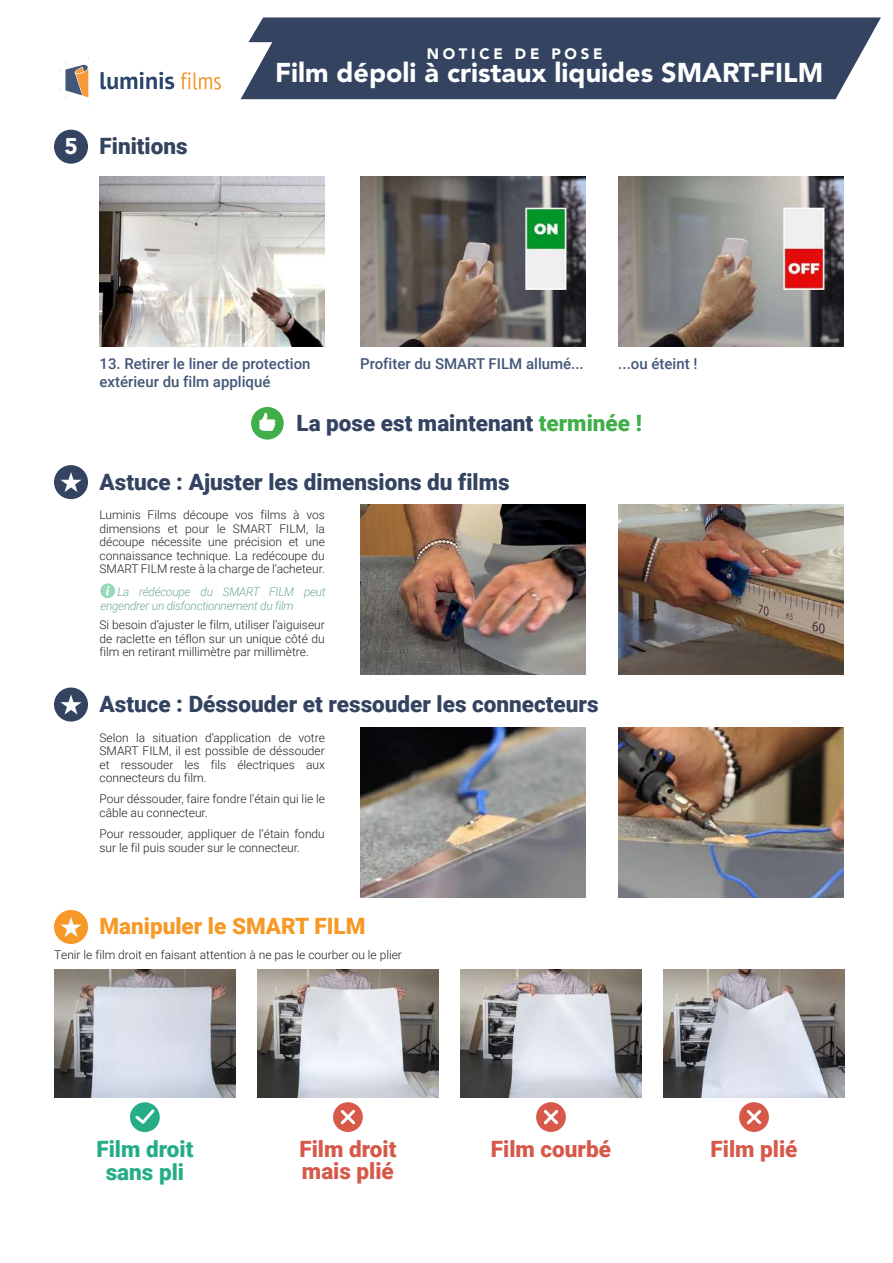
<style>
.page{position:relative;width:893px;height:1263px;background:#fff}
.page>*{position:absolute;margin:0;border:0;box-sizing:border-box;transform-origin:0 0}
.t1{font:900 27px "Avenir LT Std";color:#fff}
.t2{font:900 22.5px "Roboto";color:#334360}
.t3{font:900 22.5px/22.5px "Roboto";color:#d6594a}
.t4{font:900 22.5px "Roboto";color:#f79927}
.t5{font:900 22.5px/22.5px "Roboto";color:#26ad87;text-align:center}
.t6{font:500 15px/18px "Roboto";color:#435779}
.t7{font:900 15px "Avenir LT Std";letter-spacing:.25em;color:#fff}
.t8{font:300 12px/13.5px "Roboto";color:#231f20;text-align:justify}
.t9{font:italic 300 12px/13.5px "Roboto";letter-spacing:-.02em;color:#71aa94}
.s1{font-family:"Avenir LT Std";color:#fff}
.s2{color:#40ae49}
</style>
<div class="page">
<div style="left:248px;top:17px;width:633px;height:82px;background:#334360"></div>
<svg style="left:59px;top:42px;width:213px;height:63px"></svg>
<div style="left:54px;top:130px;width:34px;height:34px;background:#334360;border-radius:50%"></div>
<img style="left:100px;top:176px;width:225px;height:170px">
<img style="left:360px;top:176px;width:225px;height:170px">
<img style="left:618px;top:176px;width:226px;height:170px">
<div style="left:251px;top:407px;width:33px;height:33px;background:#40ae49;border-radius:50%"></div>
<svg style="left:259px;top:413px;width:16px;height:18px"></svg>
<div style="left:54px;top:465px;width:34px;height:34px;background:#334360;border-radius:50%"></div>
<svg style="left:60px;top:472px;width:22px;height:20px"></svg>
<svg style="left:100px;top:583px;width:15px;height:15px"></svg>
<img style="left:360px;top:727px;width:225px;height:170px">
<img style="left:618px;top:727px;width:226px;height:170px">
<div style="left:54px;top:687px;width:34px;height:34px;background:#334360;border-radius:50%"></div>
<svg style="left:60px;top:695px;width:22px;height:20px"></svg>
<img style="left:360px;top:505px;width:225px;height:170px">
<img style="left:618px;top:505px;width:226px;height:170px">
<div style="left:54px;top:910px;width:34px;height:34px;background:#f79927;border-radius:50%"></div>
<svg style="left:60px;top:917px;width:22px;height:20px"></svg>
<img style="left:54px;top:969px;width:182px;height:129px">
<img style="left:257px;top:969px;width:182px;height:129px">
<img style="left:460px;top:969px;width:182px;height:129px">
<img style="left:663px;top:969px;width:182px;height:129px">
<div style="left:333px;top:1102px;width:30px;height:30px;background:#d6594a;border-radius:50%"></div>
<svg style="left:340px;top:1110px;width:15px;height:15px"></svg>
<div style="left:536px;top:1102px;width:30px;height:30px;background:#d6594a;border-radius:50%"></div>
<svg style="left:543px;top:1110px;width:16px;height:15px"></svg>
<div style="left:739px;top:1102px;width:30px;height:30px;background:#d6594a;border-radius:50%"></div>
<svg style="left:747px;top:1110px;width:15px;height:15px"></svg>
<div style="left:130px;top:1102px;width:30px;height:30px;background:#26ad87;border-radius:50%"></div>
<svg style="left:133px;top:1107px;width:24px;height:17px"></svg>
<h2 class="t2" style="left:64px;top:130px;width:125px"><span class="s1">5</span> Finitions</h2>
<p class="t7" style="left:427px;top:45px;width:177px">NOTICE DE POSE</p>
<h1 class="t1" style="left:275px;top:56px;width:550px">Film dépoli à cristaux liquides SMART-FILM</h1>
<p class="t6" style="left:100px;top:354px;width:213px">13. Retirer le liner de protection extérieur du film appliqué</p>
<p class="t6" style="left:360px;top:354px;width:225px">Profiter du SMART FILM allumé...</p>
<p class="t6" style="left:618px;top:354px;width:81px">...ou éteint !</p>
<h2 class="t2" style="left:296px;top:407px;width:347px">La pose est maintenant <span class="s2">terminée !</span></h2>
<h2 class="t2" style="left:100px;top:466px;width:412px">Astuce : Ajuster les dimensions du films</h2>
<p class="t8" style="left:100px;top:508px;width:227px">Luminis Films découpe vos films à vos dimensions et pour le SMART FILM, la découpe nécessite une précision et une connaissance technique. La redécoupe du SMART FILM reste à la charge de l’acheteur.</p>
<p class="t9" style="left:100px;top:584px;width:227px;text-indent:17px">La rédécoupe du SMART FILM peut engendrer un disfonctionnement du film</p>
<p class="t8" style="left:100px;top:618px;width:227px">Si besoin d’ajuster le film, utiliser l’aiguiseur de raclette en téflon sur un unique côté du film en retirant millimètre par millimètre.</p>
<h2 class="t2" style="left:100px;top:688px;width:500px">Astuce : Déssouder et ressouder les connecteurs</h2>
<p class="t8" style="left:100px;top:730px;width:227px">Selon la situation d’application de votre SMART FILM, il est possible de déssouder et ressouder les fils électriques aux connecteurs du film.</p>
<p class="t8" style="left:100px;top:792px;width:227px">Pour déssouder, faire fondre l’étain qui lie le câble au connecteur.</p>
<p class="t8" style="left:100px;top:826px;width:227px">Pour ressouder, appliquer de l’étain fondu sur le fil puis souder sur le connecteur.</p>
<h2 class="t4" style="left:100px;top:911px;width:267px">Manipuler le SMART FILM</h2>
<p class="t8" style="left:54px;top:948px;width:349px">Tenir le film droit en faisant attention à ne pas le courber ou le plier</p>
<h2 class="t5" style="left:96px;top:1137px;width:98px">Film droit sans pli</h2>
<h2 class="t3" style="left:299px;top:1137px;width:98px">Film droit mais plié</h2>
<h2 class="t3" style="left:491px;top:1137px;width:122px">Film courbé</h2>
<h2 class="t3" style="left:711px;top:1137px;width:88px">Film plié</h2>
</div>
